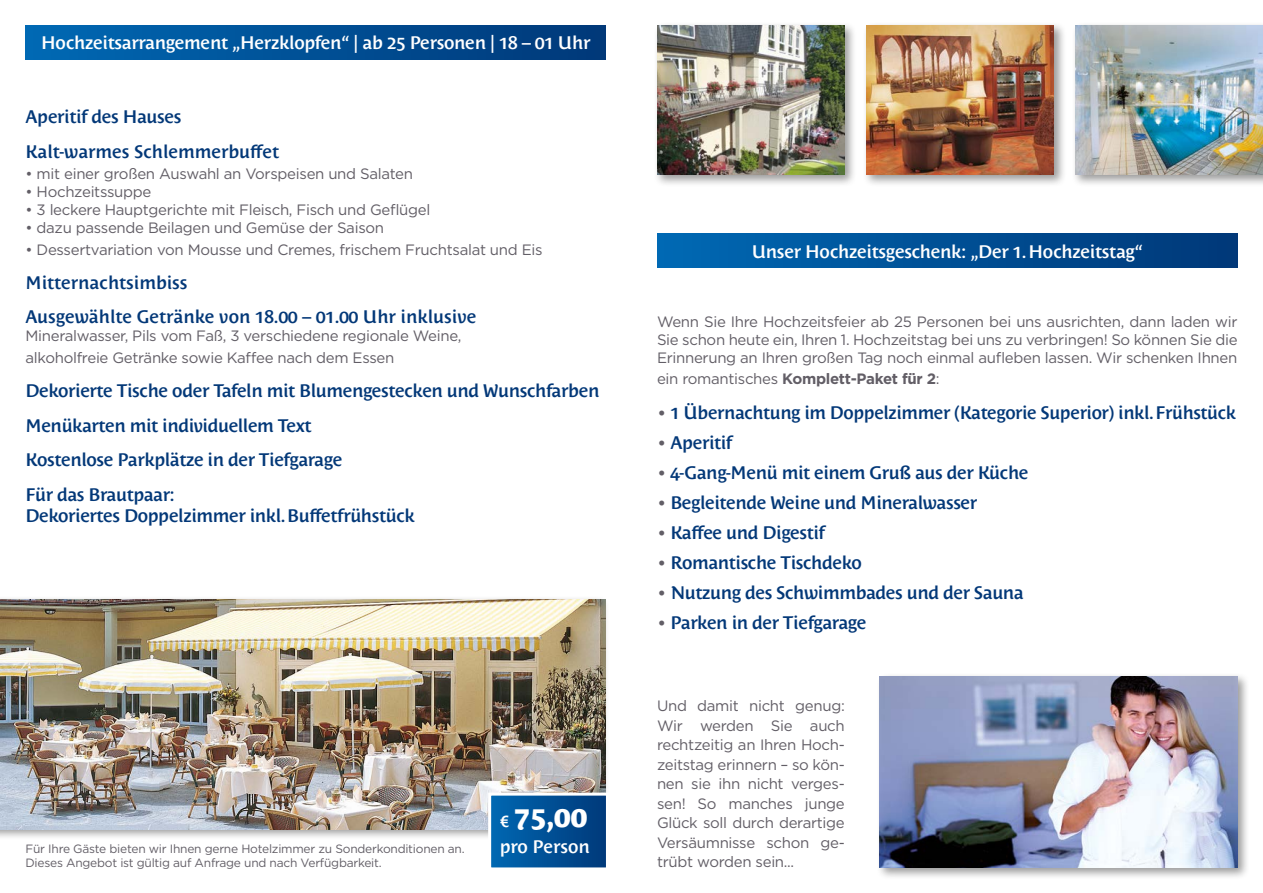
<style>
.page{position:relative;width:1263px;height:893px;background:#fff}
.page>*{position:absolute;margin:0;border:0;box-sizing:border-box;transform-origin:0 0}
.t1{font:800 28.5px "Costa Std";color:#fff}
.t2{font:600 18px/34.3px "Costa Std";letter-spacing:-.02em;color:#033878}
.t3{font:600 18px "Costa Std";letter-spacing:-.015em;color:#fff}
.t4{font:600 18px/34.3px "Costa Std";color:#033878}
.t5{font:15px/19.5px "Gotham";letter-spacing:-.02em;color:#625e66;text-align:justify}
.t6{font:700 15px "Gotham";letter-spacing:-.02em;color:#625e66}
.t7{font:12px/14.4px "Gotham";letter-spacing:-.02em;color:#625e66}
.s1{font-weight:600;font-size:18px}
.s2{font-weight:400}
.s3{color:#625e66}
</style>
<div class="page">
<div style="left:26px;top:26px;width:580px;height:34px;background:linear-gradient(to right,#0069b3,#003878)"></div>
<div style="left:0;top:595px;width:609px;height:246px;background:#000;opacity:.4"></div>
<img style="left:0;top:600px;width:606px;height:229px">
<svg style="left:487px;top:791px;width:122px;height:77px;background:#1b62a0"></svg>
<div style="left:653px;top:22px;width:204px;height:165px;background:#000;opacity:.4"></div>
<img style="left:657px;top:26px;width:188px;height:148px">
<div style="left:862px;top:22px;width:204px;height:165px;background:#000;opacity:.4"></div>
<img style="left:866px;top:26px;width:188px;height:148px">
<div style="left:1071px;top:22px;width:192px;height:165px;background:#000;opacity:.4"></div>
<img style="left:1075px;top:26px;width:188px;height:148px">
<div style="left:657px;top:234px;width:580px;height:34px;background:linear-gradient(to right,#0069b3,#003878)"></div>
<div style="left:876px;top:672px;width:374px;height:208px;background:#000;opacity:.4"></div>
<img style="left:880px;top:676px;width:357px;height:191px">
<p class="t3" style="left:41px;top:33px;width:551px">Hochzeitsarrangement „Herzklopfen“ | ab 25 Personen | 18 – 01 Uhr</p>
<p class="t4" style="left:26px;top:100px;width:255px">Aperitif des Hauses<br>Kalt-warmes Schlemmerbuffet</p>
<p class="t5" style="left:26px;top:164px;width:389px">• mit einer großen Auswahl an Vorspeisen und Salaten</p>
<p class="t5" style="left:26px;top:182px;width:127px">• Hochzeitssuppe</p>
<p class="t5" style="left:26px;top:200px;width:406px">• 3 leckere Hauptgerichte mit Fleisch, Fisch und Geflügel</p>
<p class="t5" style="left:26px;top:218px;width:360px">• dazu passende Beilagen und Gemüse der Saison</p>
<p class="t5" style="left:26px;top:239px;width:519px">• Dessertvariation von Mousse und Cremes, frischem Fruchtsalat und Eis</p>
<p class="t4" style="left:26px;top:266px;width:452px">Mitternachtsimbiss<br>Ausgewählte Getränke von 18.00 – 01.00 Uhr inklusive</p>
<p class="t5" style="left:26px;top:325px;width:437px;line-height:21.6px">Mineralwasser, Pils vom Faß, 3 verschiedene regionale Weine, alkoholfreie Getränke sowie Kaffee nach dem Essen</p>
<p class="t2" style="left:26px;top:374px;width:575px">Dekorierte Tische oder Tafeln mit Blumengestecken und Wunschfarben Menükarten mit individuellem Text<br>Kostenlose Parkplätze in der Tiefgarage<br>Für das Brautpaar:</p>
<p class="t2" style="left:26px;top:499px;width:391px">Dekoriertes Doppelzimmer inkl. Buffetfrühstück</p>
<p class="t7" style="left:26px;top:841px;width:441px">Für Ihre Gäste bieten wir Ihnen gerne Hotelzimmer zu Sonderkonditionen an.<br>Dieses Angebot ist gültig auf Anfrage und nach Verfügbarkeit.</p>
<h1 class="t1" style="left:500px;top:801px;width:89px"><span class="s1">€</span> 75,00</h1>
<p class="t3" style="left:500px;top:837px;width:92px">pro Person</p>
<p class="t3" style="left:752px;top:241px;width:393px">Unser Hochzeitsgeschenk: „Der 1. Hochzeitstag“</p>
<p class="t5" style="left:657px;top:312px;width:582px;line-height:18px">Wenn Sie Ihre Hochzeitsfeier ab 25 Personen bei uns ausrichten, dann laden wir Sie schon heute ein, Ihren 1. Hochzeitstag bei uns zu verbringen! So können Sie die Erinnerung an Ihren großen Tag noch einmal aufleben lassen. Wir schenken Ihnen</p>
<p class="t6" style="left:657px;top:369px;width:284px"><span class="s2">ein romantisches</span> Komplett-Paket für 2<span class="s2">:</span></p>
<p class="t2" style="left:657px;top:395px;width:581px"><span class="s3">•</span> 1 Übernachtung im Doppelzimmer (Kategorie Superior) inkl. Frühstück</p>
<p class="t2" style="left:657px;top:425px;width:77px"><span class="s3">•</span> Aperitif</p>
<p class="t2" style="left:657px;top:455px;width:373px"><span class="s3">•</span> 4-Gang-Menü mit einem Gruß aus der Küche</p>
<p class="t2" style="left:657px;top:485px;width:322px"><span class="s3">•</span> Begleitende Weine und Mineralwasser</p>
<p class="t2" style="left:657px;top:516px;width:170px"><span class="s3">•</span> Kaffee und Digestif</p>
<p class="t2" style="left:657px;top:546px;width:206px"><span class="s3">•</span> Romantische Tischdeko</p>
<p class="t2" style="left:657px;top:576px;width:368px"><span class="s3">•</span> Nutzung des Schwimmbades und der Sauna</p>
<p class="t2" style="left:657px;top:606px;width:211px"><span class="s3">•</span> Parken in der Tiefgarage</p>
<p class="t5" style="left:657px;top:696px;width:189px">Und damit nicht genug:<br>Wir werden Sie auch rechtzeitig an Ihren Hoch&shy;zeitstag erinnern – so kön&shy;nen sie ihn nicht verges&shy;sen! So manches junge Glück soll durch derartige Versäumnisse schon ge&shy;trübt worden sein...</p>
</div>
